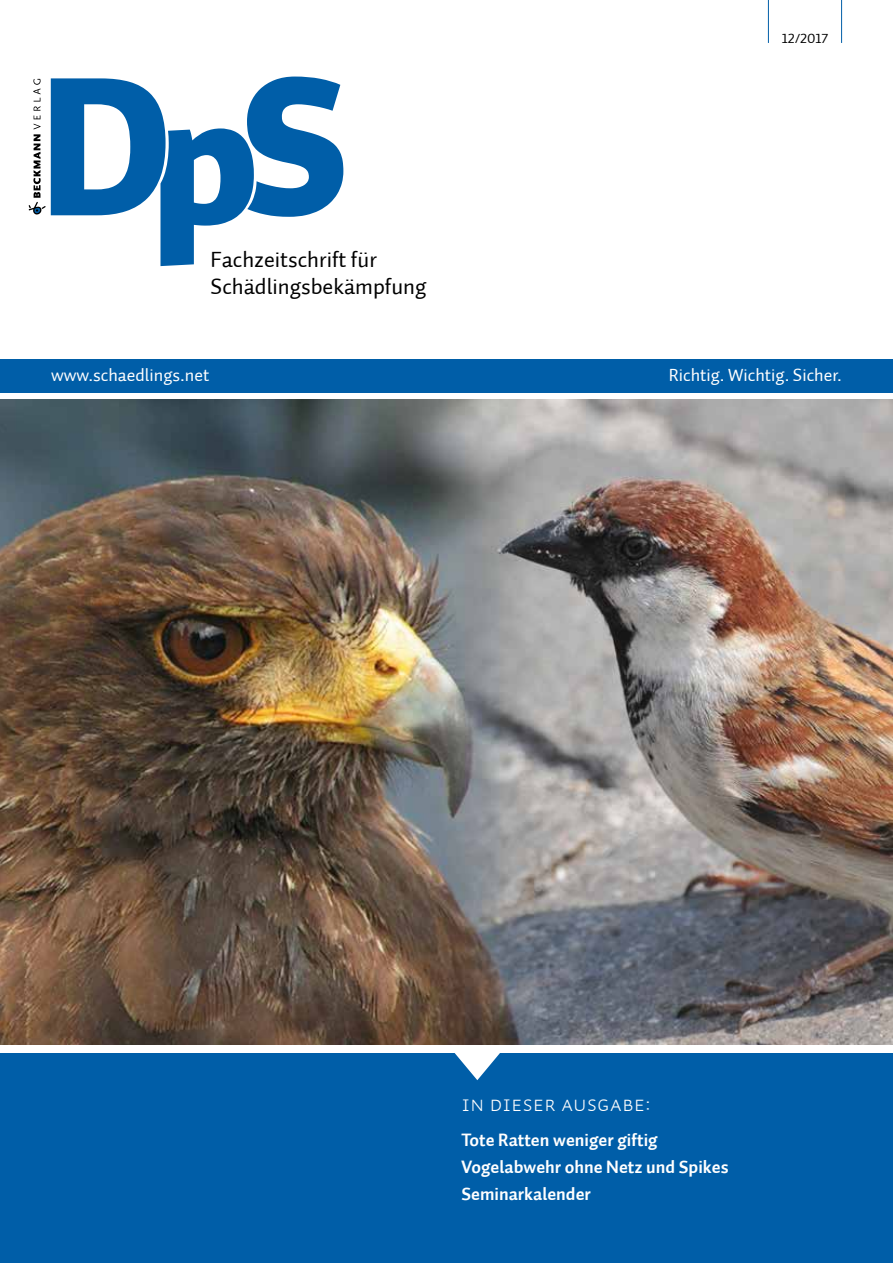
<style>
.page{position:relative;width:893px;height:1263px;background:#fff}
.page>*{position:absolute;margin:0;border:0;box-sizing:border-box;transform-origin:0 0}
.t1{font:22.5px/27px "Auto 1";color:#000}
.t2{font:22.5px "Auto 1 Light Sm Cp";color:#fff}
.t3{font:700 18px/27px "Auto 1";color:#fff}
.t4{font:18px "Auto 1";color:#fff}
.t5{font:13.5px "Auto 1 Regular LF";color:#000}
</style>
<div class="page">
<div style="left:0;top:1053px;width:893px;height:210px;background:#005ea8"></div>
<svg style="left:454px;top:1053px;width:46px;height:27px"></svg>
<div style="left:0;top:359px;width:893px;height:33px;background:#005ea8"></div>
<hr style="left:768px;top:0;width:1px;height:43px;background:#005ea8">
<hr style="left:841px;top:0;width:1px;height:43px;background:#005ea8">
<img style="left:0;top:400px;width:893px;height:645px">
<svg style="left:29px;top:77px;width:314px;height:189px"></svg>
<p class="t1" style="left:210px;top:247px;width:218px">Fachzeitschrift für<br>Schädlingsbekämpfung</p>
<p class="t4" style="left:51px;top:364px;width:160px">www.schaedlings.net</p>
<p class="t5" style="left:782px;top:30px;width:48px">12/2017</p>
<p class="t4" style="left:669px;top:364px;width:175px">Richtig. Wichtig. Sicher.</p>
<p class="t2" style="left:461px;top:1091px;width:191px">In dieser Ausgabe:</p>
<p class="t3" style="left:461px;top:1127px;width:269px">Tote Ratten weniger giftig<br>Vogelabwehr ohne Netz und Spikes<br>Seminarkalender</p>
</div>
